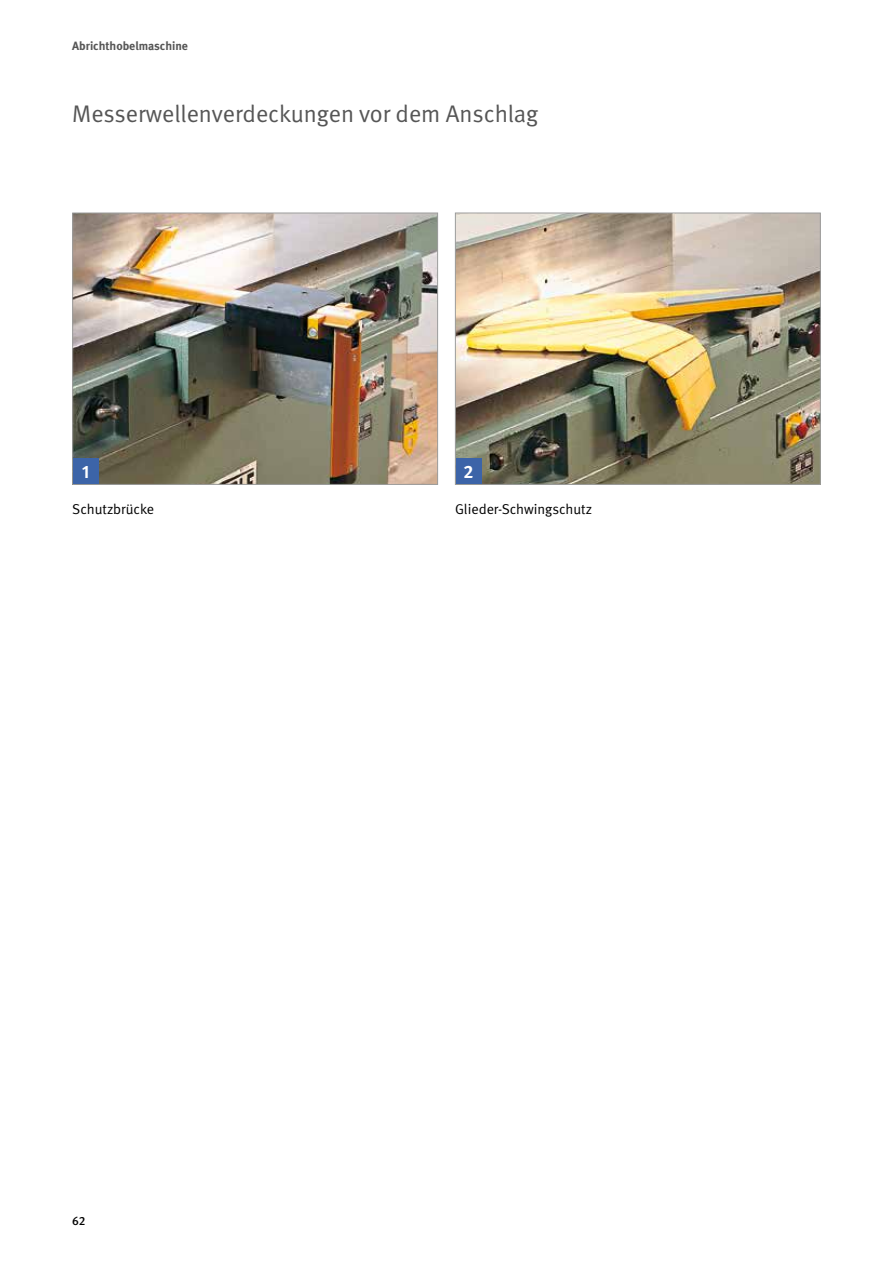
<style>
.page{position:relative;width:893px;height:1263px;background:#fff}
.page>*{position:absolute;margin:0;border:0;box-sizing:border-box;transform-origin:0 0}
.t1{font:24px "DGUV Meta";color:#565656}
.t2{font:700 18px "DGUV Meta";color:#fff}
.t3{font:14.25px "DGUV Meta";color:#000}
.t4{font:700 12px "DGUV Meta";color:#565656}
.t5{font:500 12px "DGUV Meta";color:#000}
</style>
<div class="page">
<img style="left:74px;top:215px;width:362px;height:268px">
<div style="left:72px;top:213px;width:366px;height:272px;border:1px solid #9c9d9d"></div>
<div style="left:73px;top:458px;width:25px;height:26px;background:#3c64a8"></div>
<img style="left:457px;top:215px;width:362px;height:268px">
<div style="left:455px;top:213px;width:366px;height:272px;border:1px solid #9c9d9d"></div>
<div style="left:456px;top:458px;width:25px;height:26px;background:#3c64a8"></div>
<p class="t4" style="left:72px;top:39px;width:117px">Abrichthobelmaschine</p>
<p class="t1" style="left:72px;top:100px;width:468px">Messerwellenverdeckungen vor dem Anschlag</p>
<p class="t2" style="left:82px;top:461px;width:9px">1</p>
<p class="t2" style="left:463px;top:461px;width:12px">2</p>
<p class="t3" style="left:72px;top:500px;width:83px">Schutzbrücke</p>
<p class="t3" style="left:455px;top:500px;width:139px">Glieder-Schwingschutz</p>
<p class="t5" style="left:72px;top:1213px;width:15px">62</p>
</div>
